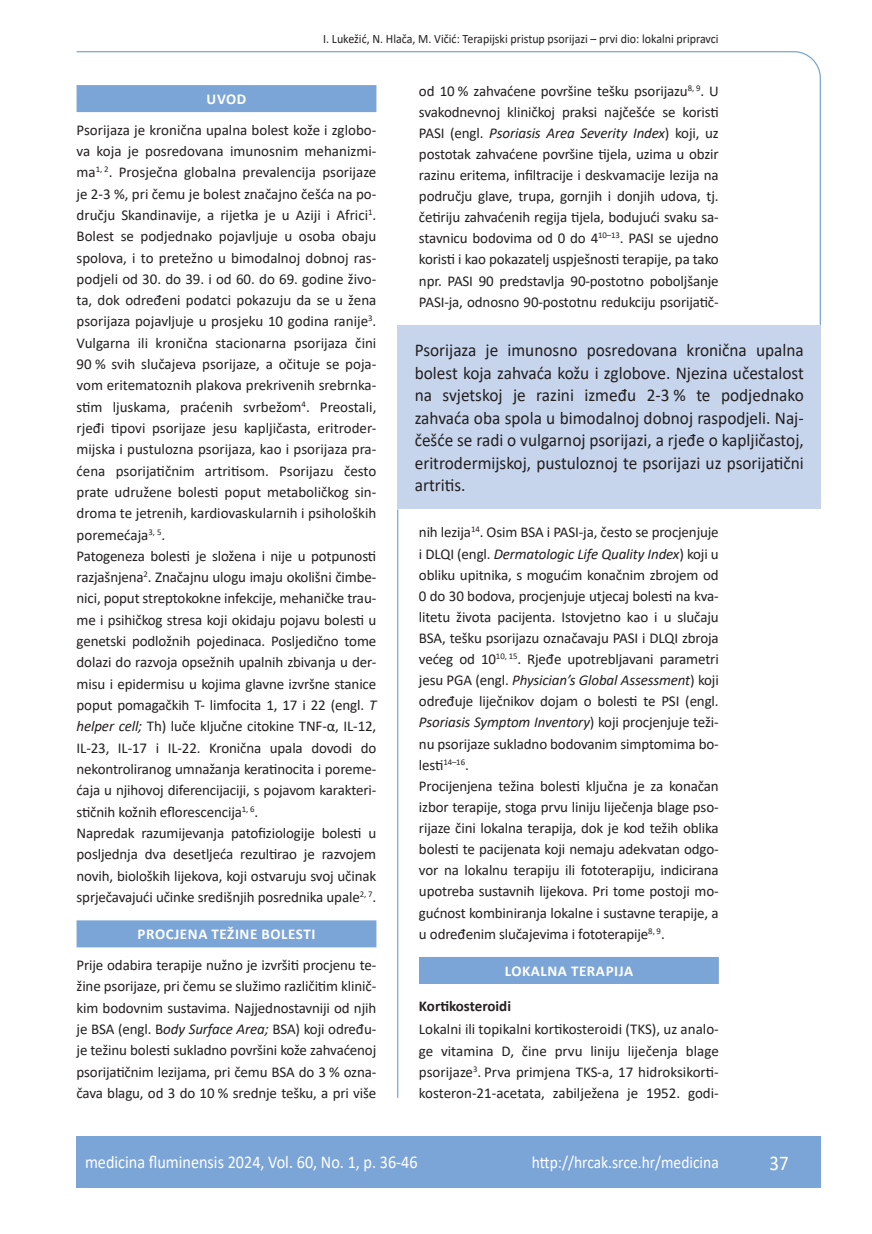
<style>
.page{position:relative;width:872px;height:1234px;background:#fff}
.page>*{position:absolute;margin:0;border:0;box-sizing:border-box;transform-origin:0 0}
.t1{font:21px "Calibri";color:#fff;scale:.9 1}
.anterfile{font:18px/22.5px "Calibri";color:#231f20;text-align:justify;scale:.96 1}
.t2{font:18px "Calibri";color:#fff;scale:.9 1}
.t3{font:17.25px "Calibri";color:#fff;scale:.9 1}
.osnovni_tekst{font:15px/21.3px "Calibri";letter-spacing:-.01em;color:#231f20;text-align:justify}
.naslov_ruler{font:700 15px "Calibri";letter-spacing:.04em;color:#fff}
.podnaslov{font:700 15px "Calibri";color:#231f20}
.glava{font:12.75px "Calibri";color:#231f20;scale:.94 1}
.s1{font-style:italic}
</style>
<div class="page">
<svg style="left:76px;top:51px;width:745px;height:275px"></svg>
<hr style="left:397px;top:509px;width:1px;height:588px;background:#7ca5d7">
<div style="left:77px;top:1135px;width:744px;height:51px;background:#7ca5d7"></div>
<div style="left:77px;top:85px;width:299px;height:27px;background:#7ca5d7"></div>
<div style="left:77px;top:920px;width:299px;height:27px;background:#7ca5d7"></div>
<div style="left:398px;top:325px;width:423px;height:184px;background:#c6d5ec"></div>
<div style="left:419px;top:956px;width:300px;height:27px;background:#7ca5d7"></div>
<p class="glava" style="left:323px;top:29px;width:422px">I. Lukežić, N. Hlača, M. Vičić: Terapijski pristup psorijazi – prvi dio: lokalni pripravci</p>
<p class="naslov_ruler" style="left:207px;top:88px;width:41px">UVOD</p>
<p class="osnovni_tekst" style="left:77px;top:119px;width:301px">Psorijaza je kronična upalna bolest kože i zglobo&shy;va koja je posredovana imunosnim mehanizmi&shy;ma<sup>1,</sup> <sup>2</sup>. Prosječna globalna prevalencija psorijaze je 2-3 %, pri čemu je bolest značajno češća na po&shy;dručju Skandinavije, a rijetka je u Aziji i Africi<sup>1</sup>.<br>Bolest se podjednako pojavljuje u osoba obaju spolova, i to pretežno u bimodalnoj dobnoj ras&shy;podjeli od 30. do 39. i od 60. do 69. godine živo&shy;ta, dok određeni podatci pokazuju da se u žena psorijaza pojavljuje u prosjeku 10 godina ranije<sup>3</sup>.<br>Vulgarna ili kronična stacionarna psorijaza čini 90 % svih slučajeva psorijaze, a očituje se poja&shy;vom eritematoznih plakova prekrivenih srebrnka&shy;stim ljuskama, praćenih svrbežom<sup>4</sup>. Preostali, rjeđi tipovi psorijaze jesu kapljičasta, eritroder&shy;mijska i pustulozna psorijaza, kao i psorijaza pra&shy;ćena psorijatičnim artritisom. Psorijazu često prate udružene bolesti poput metaboličkog sin&shy;droma te jetrenih, kardiovaskularnih i psiholoških poremećaja<sup>3,</sup> <sup>5</sup>.</p>
<p class="osnovni_tekst" style="left:77px;top:544px;width:301px">Patogeneza bolesti je složena i nije u potpunosti razjašnjena<sup>2</sup>. Značajnu ulogu imaju okolišni čimbe&shy;nici, poput streptokokne infekcije, mehaničke trau&shy;me i psihičkog stresa koji okidaju pojavu bolesti u genetski podložnih pojedinaca. Posljedično tome dolazi do razvoja opsežnih upalnih zbivanja u der&shy;misu i epidermisu u kojima glavne izvršne stanice poput pomagačkih T- limfocita 1, 17 i 22 (engl. <span class="s1">T helper cell;</span> Th) luče ključne citokine TNF-α, IL-12, IL-23, IL-17 i IL-22. Kronična upala dovodi do nekontroliranog umnažanja keratinocita i poreme&shy;ćaja u njihovoj diferencijaciji, s pojavom karakteri&shy;stičnih kožnih eflorescencija<sup>1,</sup> <sup>6</sup>.</p>
<p class="osnovni_tekst" style="left:77px;top:821px;width:301px">Napredak razumijevanja patofiziologije bolesti u posljednja dva desetljeća rezultirao je razvojem novih, bioloških lijekova, koji ostvaruju svoj učinak sprječavajući učinke središnjih posrednika upale<sup>2,</sup> <sup>7</sup>.</p>
<p class="naslov_ruler" style="left:138px;top:923px;width:179px">PROCJENA TEŽINE BOLESTI</p>
<p class="osnovni_tekst" style="left:77px;top:953px;width:301px">Prije odabira terapije nužno je izvršiti procjenu te&shy;žine psorijaze, pri čemu se služimo različitim klinič&shy;kim bodovnim sustavima. Najjednostavniji od njih je BSA (engl. B<span class="s1">ody Surface Area;</span> BSA) koji određu&shy;je težinu bolesti sukladno površini kože zahvaćenoj psorijatičnim lezijama, pri čemu BSA do 3 % ozna&shy;čava blagu, od 3 do 10 % srednje tešku, a pri više</p>
<p class="osnovni_tekst" style="left:419px;top:80px;width:301px">od 10 % zahvaćene površine tešku psorijazu<sup>8,</sup> <sup>9</sup>. U svakodnevnoj kliničkoj praksi najčešće se koristi PASI (engl. <span class="s1">Psoriasis Area Severity Index</span>) koji, uz postotak zahvaćene površine tijela, uzima u obzir razinu eritema, infiltracije i deskvamacije lezija na području glave, trupa, gornjih i donjih udova, tj. četiriju zahvaćenih regija tijela, bodujući svaku sa&shy;stavnicu bodovima od 0 do 4<sup>10–13</sup>. PASI se ujedno koristi i kao pokazatelj uspješnosti terapije, pa tako npr. PASI 90 predstavlja 90-postotno poboljšanje PASI-ja, odnosno 90-postotnu redukciju psorijatič-</p>
<p class="anterfile" style="left:415px;top:338px;width:407px">Psorijaza je imunosno posredovana kronična upalna bolest koja zahvaća kožu i zglobove. Njezina učestalost na svjetskoj je razini između 2-3 % te podjednako zahvaća oba spola u bimodalnoj dobnoj raspodjeli. Naj&shy;češće se radi o vulgarnoj psorijazi, a rjeđe o kapljičastoj, eritrodermijskoj, pustuloznoj te psorijazi uz psorijatični artritis.</p>
<p class="osnovni_tekst" style="left:419px;top:521px;width:301px">nih lezija<sup>14</sup>. Osim BSA i PASI-ja, često se procjenjuje i DLQI (engl. <span class="s1">Dermatologic Life Quality Index</span>) koji u obliku upitnika, s mogućim konačnim zbrojem od 0 do 30 bodova, procjenjuje utjecaj bolesti na kva&shy;litetu života pacijenta. Istovjetno kao i u slučaju BSA, tešku psorijazu označavaju PASI i DLQI zbroja većeg od 10<sup>10,</sup> <sup>15</sup>. Rjeđe upotrebljavani parametri jesu PGA (engl. <span class="s1">Physician’s Global Assessment</span>) koji određuje liječnikov dojam o bolesti te PSI (engl.<br><span class="s1">Psoriasis Symptom Inventory</span>) koji procjenjuje teži&shy;nu psorijaze sukladno bodovanim simptomima bo&shy;lesti<sup>14–16</sup>.</p>
<p class="osnovni_tekst" style="left:419px;top:774px;width:301px">Procijenjena težina bolesti ključna je za konačan izbor terapije, stoga prvu liniju liječenja blage pso&shy;rijaze čini lokalna terapija, dok je kod težih oblika bolesti te pacijenata koji nemaju adekvatan odgo&shy;vor na lokalnu terapiju ili fototerapiju, indicirana upotreba sustavnih lijekova. Pri tome postoji mo&shy;gućnost kombiniranja lokalne i sustavne terapije, a u određenim slučajevima i fototerapije<sup>8,</sup> <sup>9</sup>.</p>
<p class="naslov_ruler" style="left:504px;top:959px;width:130px">LOKALNA TERAPIJA</p>
<p class="podnaslov" style="left:419px;top:994px;width:94px">Kortikosteroidi</p>
<p class="osnovni_tekst" style="left:419px;top:1018px;width:301px">Lokalni ili topikalni kortikosteroidi (TKS), uz analo&shy;ge vitamina D, čine prvu liniju liječenja blage psorijaze<sup>3</sup>. Prva primjena TKS-a, 17 hidroksikorti&shy;kosteron-21-acetata, zabilježena je 1952. godi-</p>
<p class="t2" style="left:85px;top:1149px;width:371px">medicina fluminensis 2024, Vol. 60, No. 1, p. 36-46</p>
<p class="t3" style="left:532px;top:1150px;width:209px">http://hrcak.srce.hr/medicina</p>
<p class="t1" style="left:769px;top:1147px;width:23px">37</p>
</div>
